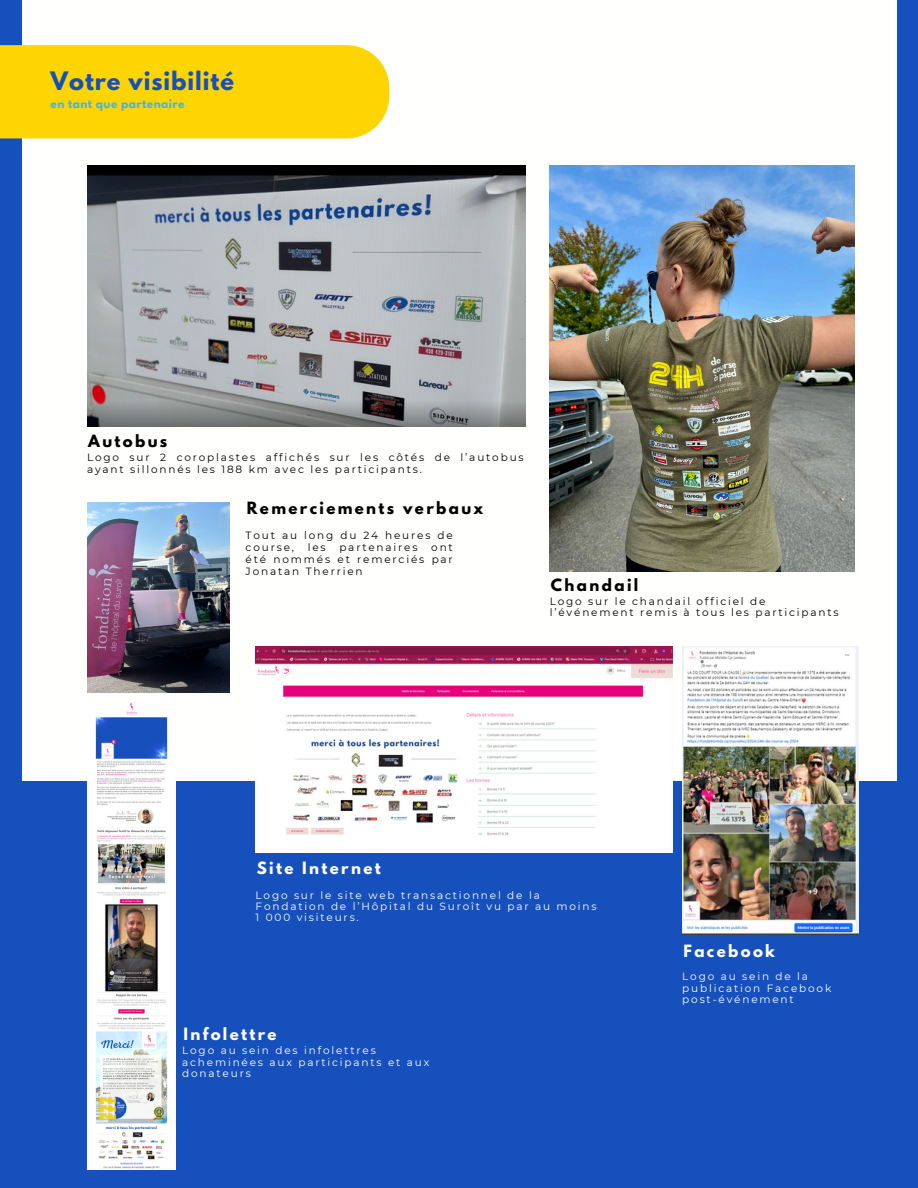
<style>
.page{position:relative;width:918px;height:1188px;background:#1650bd}
.page>*{position:absolute;margin:0;border:0;box-sizing:border-box;transform-origin:0 0}
.t1{font:700 22.5px "League Spartan";letter-spacing:.04em;color:#1650bd}
.t2{font:700 15px "League Spartan";letter-spacing:.16em;color:#000}
.t3{font:700 15px "League Spartan";letter-spacing:.16em;color:#fff}
.t4{font:700 10.65px "League Spartan";letter-spacing:.04em;color:#48b3e1}
.t5{font:10.5px/12.3px "Montserrat";letter-spacing:.175em;color:#000}
.t6{font:10.5px/11.4px "Montserrat";letter-spacing:.175em;color:#fffffe}
</style>
<div class="page">
<div style="left:23px;top:0;width:874px;height:781px;background:#fffffe"></div>
<div style="left:0;top:45px;width:389px;height:93px;background:#ffd501"></div>
<img style="left:87px;top:166px;width:439px;height:261px">
<img style="left:550px;top:166px;width:305px;height:406px">
<img style="left:256px;top:646px;width:417px;height:206px">
<img style="left:87px;top:502px;width:143px;height:190px">
<img style="left:682px;top:646px;width:177px;height:288px">
<img style="left:87px;top:703px;width:89px;height:467px">
<p class="t1" style="left:51px;top:70px;width:185px">Votre visibilité</p>
<p class="t4" style="left:51px;top:99px;width:136px">en tant que partenaire</p>
<h1 class="t2" style="left:88px;top:433px;width:81px">Autobus</h1>
<p class="t5" style="left:87px;top:451px;width:438px">Logo sur 2 coroplastes affichés sur les côtés de l’autobus ayant sillonnés les 188 km avec les participants.</p>
<h1 class="t2" style="left:247px;top:501px;width:238px">Remerciements verbaux</h1>
<p class="t5" style="left:246px;top:529px;width:209px">Tout au long du 24 heures de course,</p>
<p class="t5" style="left:308px;top:541px;width:19px">les</p>
<p class="t5" style="left:339px;top:541px;width:80px">partenaires</p>
<p class="t5" style="left:246px;top:541px;width:209px;text-align:justify;text-indent:186px">ont été nommés et remerciés par Jonatan Therrien</p>
<p class="t2" style="left:551px;top:577px;width:89px">Chandail</p>
<p class="t5" style="left:550px;top:596px;width:290px;line-height:11.4px">Logo sur le chandail officiel de l’événement remis à tous les participants</p>
<p class="t3" style="left:257px;top:861px;width:125px">Site Internet</p>
<p class="t6" style="left:256px;top:889px;width:343px">Logo sur le site web transactionnel de la<br>Fondation de l’Hôpital du Suroît vu par au moins<br>1 000 visiteurs.</p>
<h1 class="t3" style="left:183px;top:1026px;width:95px">Infolettre</h1>
<p class="t6" style="left:182px;top:1045px;width:249px">Logo au sein des infolettres acheminées aux participants et aux donateurs</p>
<h1 class="t3" style="left:684px;top:944px;width:93px">Facebook</h1>
<p class="t6" style="left:682px;top:971px;width:150px">Logo au sein de la publication Facebook post-événement</p>
</div>
